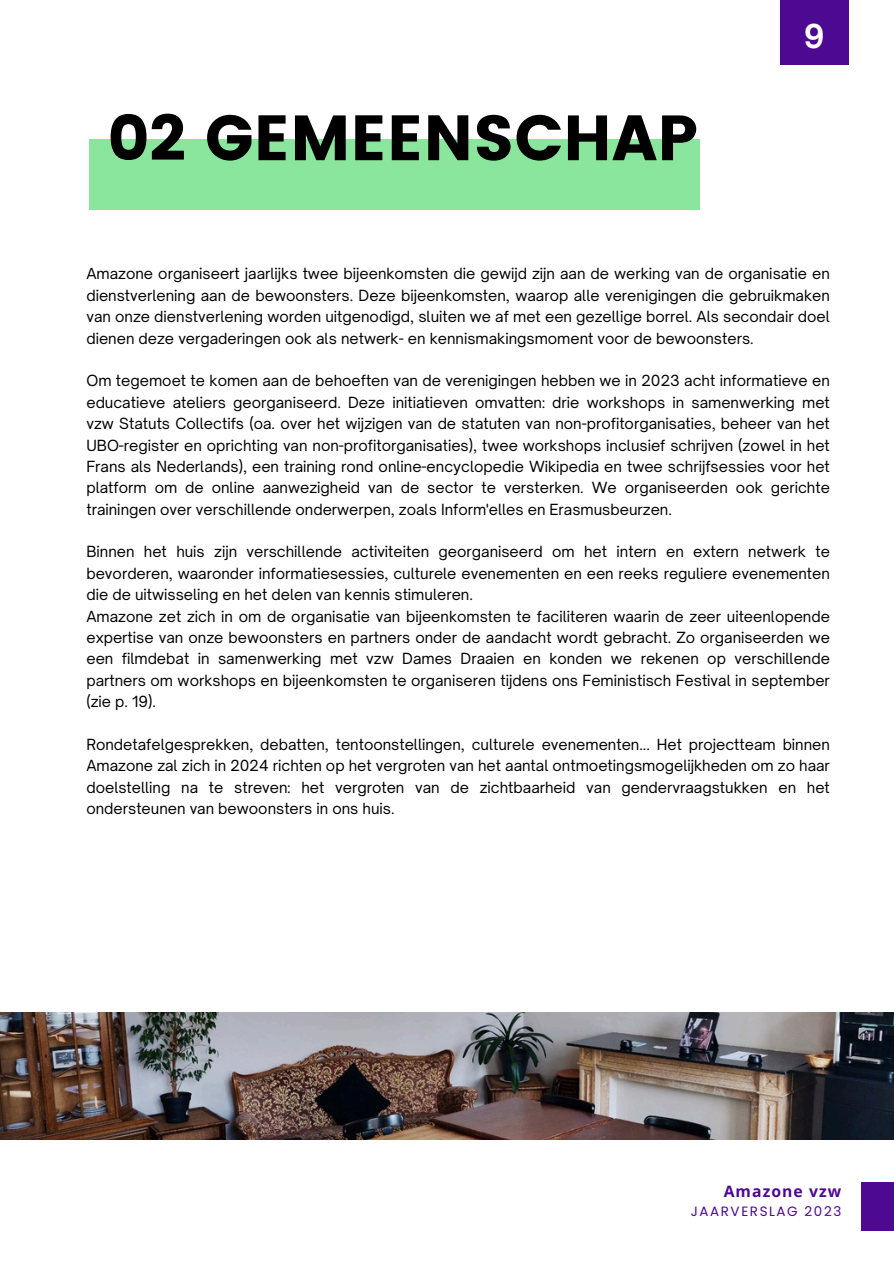
<style>
.page{position:relative;width:894px;height:1264px;background:#fff}
.page>*{position:absolute;margin:0;border:0;box-sizing:border-box;transform-origin:0 0}
.t1{font:63.75px "Poppins";color:#000}
.t2{font:700 31.5px "Open Sauce One";color:#fff}
.t3{font:700 15.75px "Open Sans";letter-spacing:.07em;color:#4d0992}
.t4{font:14.7px/21.3px "Open Sauce One";color:#000;text-align:justify}
.t5{font:13.5px "Poppins";letter-spacing:.12em;color:#4d0992}
</style>
<div class="page">
<div style="left:861px;top:1182px;width:32px;height:48px;background:#4d0992"></div>
<div style="left:89px;top:139px;width:610px;height:71px;background:#8ae69c"></div>
<div style="left:780px;top:0;width:68px;height:65px;background:#4d0992"></div>
<img style="left:0;top:1012px;width:893px;height:127px">
<h1 class="t1" style="left:108px;top:101px;width:591px">02 GEMEENSCHAP</h1>
<h2 class="t2" style="left:803px;top:17px;width:22px">9</h2>
<p class="t4" style="left:86px;top:263px;width:744px">Amazone organiseert jaarlijks twee bijeenkomsten die gewijd zijn aan de werking van de organisatie en dienstverlening aan de bewoonsters. Deze bijeenkomsten, waarop alle verenigingen die gebruikmaken van onze dienstverlening worden uitgenodigd, sluiten we af met een gezellige borrel. Als secondair doel dienen deze vergaderingen ook als netwerk- en kennismakingsmoment voor de bewoonsters.</p>
<p class="t4" style="left:86px;top:370px;width:744px">Om tegemoet te komen aan de behoeften van de verenigingen hebben we in 2023 acht informatieve en educatieve ateliers georganiseerd. Deze initiatieven omvatten: drie workshops in samenwerking met vzw Statuts Collectifs (oa. over het wijzigen van de statuten van non-profitorganisaties, beheer van het UBO-register en oprichting van non-profitorganisaties), twee workshops inclusief schrijven (zowel in het Frans als Nederlands), een training rond online-encyclopedie Wikipedia en twee schrijfsessies voor het platform om de online aanwezigheid van de sector te versterken. We organiseerden ook gerichte trainingen over verschillende onderwerpen, zoals Inform'elles en Erasmusbeurzen.</p>
<p class="t4" style="left:86px;top:541px;width:744px;text-align:left">Binnen het huis zijn verschillende activiteiten georganiseerd om het intern en extern netwerk te bevorderen, waaronder informatiesessies, culturele evenementen en een reeks reguliere evenementen die de uitwisseling en het delen van kennis stimuleren.<br>Amazone zet zich in om de organisatie van bijeenkomsten te faciliteren waarin de zeer uiteenlopende expertise van onze bewoonsters en partners onder de aandacht wordt gebracht. Zo organiseerden we een filmdebat in samenwerking met vzw Dames Draaien en konden we rekenen op verschillende partners om workshops en bijeenkomsten te organiseren tijdens ons Feministisch Festival in september (zie p. 19).</p>
<p class="t4" style="left:86px;top:733px;width:744px">Rondetafelgesprekken, debatten, tentoonstellingen, culturele evenementen... Het projectteam binnen Amazone zal zich in 2024 richten op het vergroten van het aantal ontmoetingsmogelijkheden om zo haar doelstelling na te streven: het vergroten van de zichtbaarheid van gendervraagstukken en het ondersteunen van bewoonsters in ons huis.</p>
<p class="t3" style="left:723px;top:1179px;width:119px">Amazone vzw</p>
<p class="t5" style="left:690px;top:1201px;width:152px">JAARVERSLAG 2023</p>
</div>
